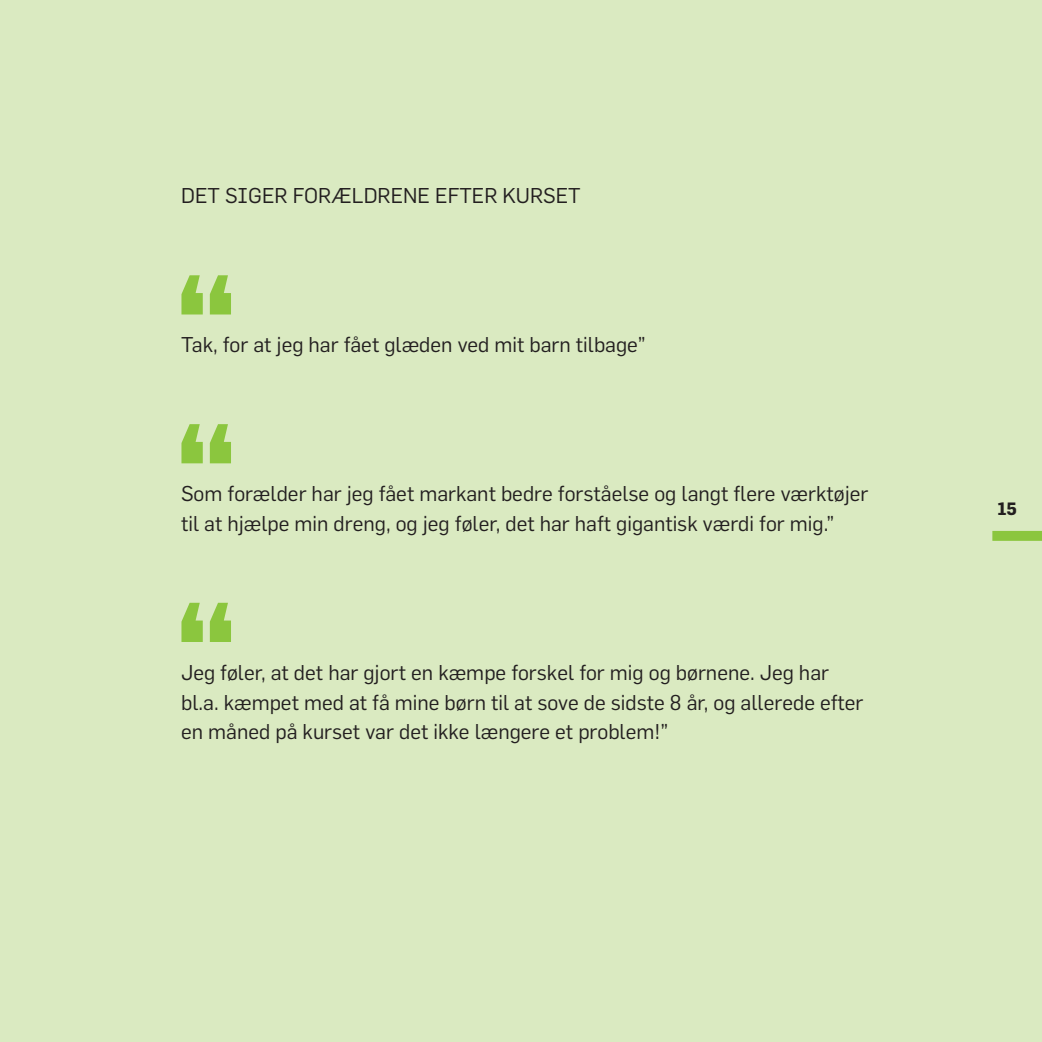
<style>
.page{position:relative;width:1042px;height:1042px;background:#daeac1}
.page>*{position:absolute;margin:0;border:0;box-sizing:border-box;transform-origin:0 0}
.brød{font:700 126px "Flama";color:#8bc63e}
.brød-2{font:21px/29.8px "Flama";color:#231f20}
.t1{font:700 17.5px "Flama";color:#231f20}
</style>
<div class="page">
<div style="left:992px;top:531px;width:50px;height:10px;background:#8bc63e"></div>
<p class="brød-2" style="left:181px;top:181px;width:401px">DET SIGER FORÆLDRENE EFTER KURSET</p>
<p class="brød" style="left:174px;top:244px;width:67px">“</p>
<p class="brød-2" style="left:181px;top:330px;width:466px">Tak, for at jeg har fået glæden ved mit barn tilbage”</p>
<p class="brød" style="left:174px;top:392px;width:67px">“</p>
<p class="brød-2" style="left:181px;top:478px;width:689px">Som forælder har jeg fået markant bedre forståelse og langt flere værktøjer til at hjælpe min dreng, og jeg føler, det har haft gigantisk værdi for mig.”</p>
<p class="brød" style="left:174px;top:571px;width:67px">“</p>
<p class="brød-2" style="left:181px;top:657px;width:684px">Jeg føler, at det har gjort en kæmpe forskel for mig og børnene. Jeg har bl.a. kæmpet med at få mine børn til at sove de sidste 8 år, og allerede efter en måned på kurset var det ikke længere et problem!”</p>
<p class="t1" style="left:997px;top:498px;width:21px">15</p>
</div>
